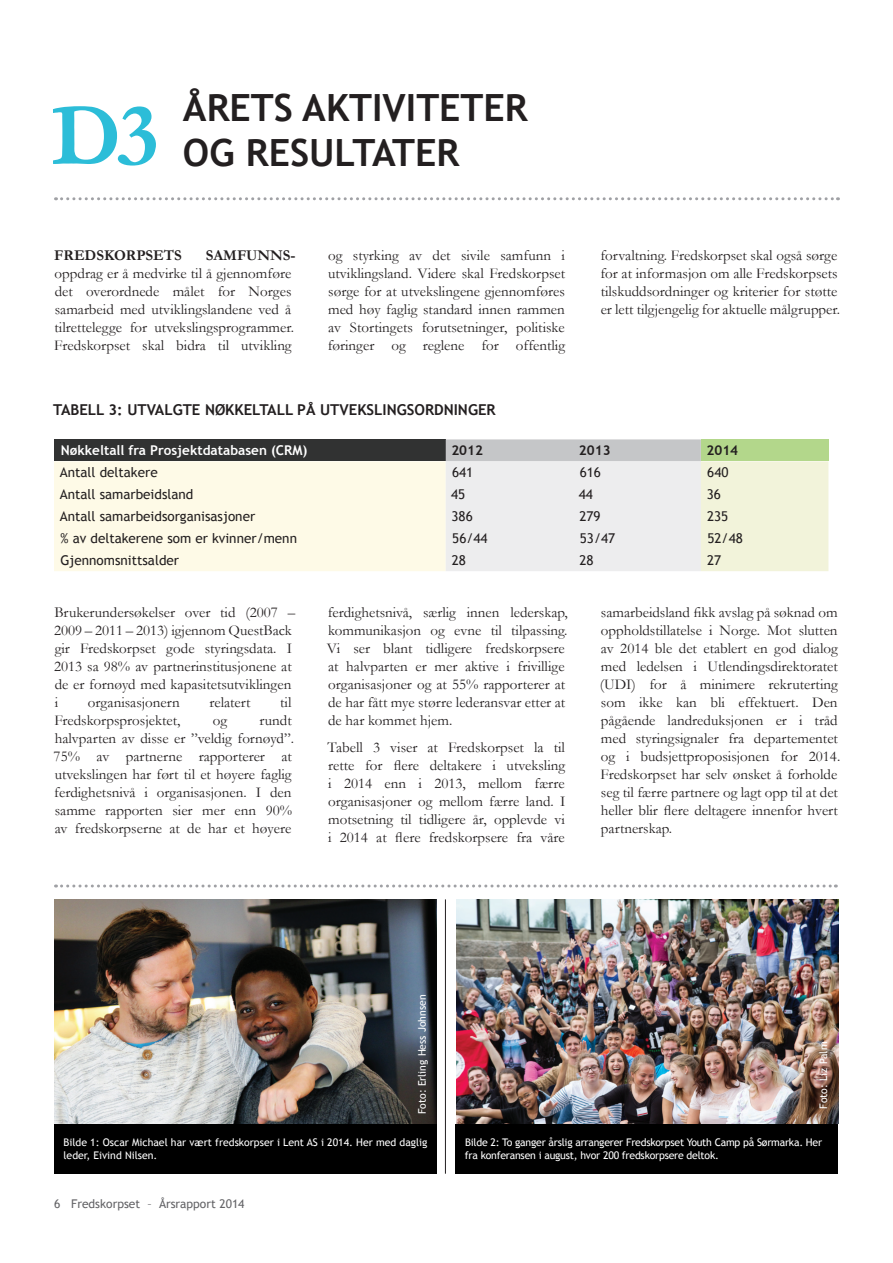
<style>
.page{position:relative;width:893px;height:1263px;background:#fff}
.page>*{position:absolute;margin:0;border:0;box-sizing:border-box;transform-origin:0 0}
.t1{font:700 90px "Garamond";color:#2cbdd8}
.t2{font:700 37.5px/45px "Trebuchet MS";color:#231f20}
.t3{font:15px/18px "Garamond";color:#231f20}
.t4{font:700 15px "Trebuchet MS";color:#231f20}
.t5{font:700 15px "Garamond";color:#231f20}
.t6{font:13.5px "Trebuchet MS";color:#231f20}
.t7{font:700 13.5px "Trebuchet MS";color:#fff}
.t8{font:700 13.5px "Trebuchet MS";color:#231f20}
.t9{font:12px "Trebuchet MS";color:#636366}
.t10{font:10.5px/12.6px "Trebuchet MS";color:#fff}
.t11{font:10.5px/12.6px "Trebuchet MS";letter-spacing:-.02em;color:#fff}
</style>
<div class="page">
<svg style="left:56px;top:884px;width:780px;height:3px"></svg>
<svg style="left:56px;top:197px;width:782px;height:3px"></svg>
<svg style="left:54px;top:439px;width:774px;height:132px;background:#e1e0d3"></svg>
<img style="left:54px;top:899px;width:383px;height:225px">
<div style="left:54px;top:1124px;width:383px;height:50px;background:#000"></div>
<img style="left:456px;top:899px;width:383px;height:225px">
<div style="left:456px;top:1124px;width:382px;height:50px;background:#000"></div>
<hr style="left:445px;top:899px;width:1px;height:275px;background:#231f20">
<h1 class="t1" style="left:51px;top:75px;width:109px">D3</h1>
<h2 class="t2" style="left:183px;top:85px;width:346px">ÅRETS AKTIVITETER<br>OG RESULTATER</h2>
<p class="t5" style="left:54px;top:245px;width:129px">FREDSKORPSETS</p>
<p class="t5" style="left:206px;top:245px;width:91px">SAMFUNNS-</p>
<p class="t3" style="left:54px;top:264px;width:241px">oppdrag er å medvirke til å gjennomføre det overordnede målet for Norges samarbeid med utviklingslandene ved å tilrettelegge for utvekslingsprogrammer.<br>Fredskorpset skal bidra til utvikling</p>
<p class="t3" style="left:328px;top:246px;width:239px;text-align:justify">og styrking av det sivile samfunn i utviklingsland. Videre skal Fredskorpset sørge for at utvekslingene gjennomføres med høy faglig standard innen rammen av Stortingets forutsetninger, politiske føringer og reglene for offentlig</p>
<p class="t3" style="left:600px;top:246px;width:241px">forvaltning. Fredskorpset skal også sørge for at informasjon om alle Fredskorpsets tilskuddsordninger og kriterier for støtte er lett tilgjengelig for aktuelle målgrupper.</p>
<p class="t4" style="left:53px;top:400px;width:444px">TABELL 3: UTVALGTE NØKKELTALL PÅ UTVEKSLINGSORDNINGER</p>
<p class="t7" style="left:61px;top:442px;width:248px">Nøkkeltall fra Prosjektdatabasen (CRM)</p>
<p class="t8" style="left:451px;top:442px;width:33px">2012</p>
<p class="t8" style="left:579px;top:442px;width:33px">2013</p>
<p class="t8" style="left:706px;top:442px;width:33px">2014</p>
<p class="t6" style="left:60px;top:465px;width:99px">Antall deltakere</p>
<p class="t6" style="left:452px;top:465px;width:23px">641</p>
<p class="t6" style="left:580px;top:465px;width:23px">616</p>
<p class="t6" style="left:707px;top:465px;width:23px">640</p>
<p class="t6" style="left:60px;top:487px;width:135px">Antall samarbeidsland</p>
<p class="t6" style="left:451px;top:487px;width:16px">45</p>
<p class="t6" style="left:579px;top:487px;width:16px">44</p>
<p class="t6" style="left:707px;top:487px;width:16px">36</p>
<p class="t6" style="left:60px;top:508px;width:197px">Antall samarbeidsorganisasjoner</p>
<p class="t6" style="left:452px;top:508px;width:23px">386</p>
<p class="t6" style="left:579px;top:508px;width:23px">279</p>
<p class="t6" style="left:707px;top:508px;width:23px">235</p>
<p class="t6" style="left:61px;top:530px;width:238px">% av deltakerene som er kvinner/menn</p>
<p class="t6" style="left:452px;top:530px;width:37px">56/44</p>
<p class="t6" style="left:580px;top:530px;width:37px">53/47</p>
<p class="t6" style="left:707px;top:530px;width:37px">52/48</p>
<p class="t6" style="left:60px;top:552px;width:120px">Gjennomsnittsalder</p>
<p class="t6" style="left:452px;top:552px;width:16px">28</p>
<p class="t6" style="left:579px;top:552px;width:16px">28</p>
<p class="t6" style="left:707px;top:552px;width:16px">27</p>
<p class="t3" style="left:54px;top:603px;width:243px">Brukerundersøkelser over tid (2007 –<br>2009 – 2011 – 2013) igjennom QuestBack gir Fredskorpset gode styringsdata. I<br>2013 sa 98% av partnerinstitusjonene at de er fornøyd med kapasitetsutviklingen i</p>
<p class="t3" style="left:600px;top:603px;width:242px">samarbeidsland fikk avslag på søknad om oppholdstillatelse i Norge. Mot slutten av 2014 ble det etablert en god dialog med ledelsen i Utlendingsdirektoratet (UDI) for å minimere rekruterting som ikke kan bli effektuert. Den pågående landreduksjonen er i tråd med styringsignaler fra departementet og i budsjettproposisjonen for 2014.<br>Fredskorpset har selv ønsket å forholde seg til færre partnere og lagt opp til at det heller blir flere deltagere innenfor hvert partnerskap.</p>
<p class="t3" style="left:327px;top:603px;width:242px">ferdighetsnivå, særlig innen lederskap, kommunikasjon og evne til tilpassing.<br>Vi ser blant tidligere fredskorpsere at halvparten er mer aktive i frivillige organisasjoner og at 55% rapporterer at de har fått mye større lederansvar etter at de har kommet hjem.</p>
<p class="t3" style="left:328px;top:738px;width:239px;text-align:justify">Tabell 3 viser at Fredskorpset la til rette for flere deltakere i utveksling i 2014 enn i 2013, mellom færre organisasjoner og mellom færre land. I motsetning til tidligere år, opplevde vi i 2014 at flere fredskorpsere fra våre</p>
<p class="t3" style="left:88px;top:693px;width:93px">organisasjonern</p>
<p class="t3" style="left:209px;top:693px;width:43px">relatert</p>
<p class="t3" style="left:280px;top:693px;width:13px">til</p>
<p class="t3" style="left:54px;top:711px;width:128px">Fredskorpsprosjektet,</p>
<p class="t3" style="left:213px;top:711px;width:16px">og</p>
<p class="t3" style="left:54px;top:711px;width:242px;text-indent:206px">rundt halvparten av disse er ”veldig fornøyd”.<br>75% av partnerne rapporterer at utvekslingen har ført til et høyere faglig ferdighetsnivå i organisasjonen. I den samme rapporten sier mer enn 90% av fredskorpserne at de har et høyere</p>
<p class="t10" style="left:416px;top:1114px;width:122px;rotate:-90deg">Foto: Erling Hess Johnsen</p>
<p class="t10" style="left:817px;top:1109px;width:69px;rotate:-90deg">Foto: Liz Palm</p>
<p class="t10" style="left:64px;top:1136px;width:365px">Bilde 1: Oscar Michael har vært fredskorpser i Lent AS i 2014. Her med daglig leder, Eivind Nilsen.</p>
<p class="t11" style="left:465px;top:1136px;width:359px">Bilde 2: To ganger årslig arrangerer Fredskorpset Youth Camp på Sørmarka. Her fra konferansen i august, hvor 200 fredskorpsere deltok.</p>
<p class="t9" style="left:54px;top:1196px;width:192px">6 Fredskorpset – Årsrapport 2014</p>
</div>
